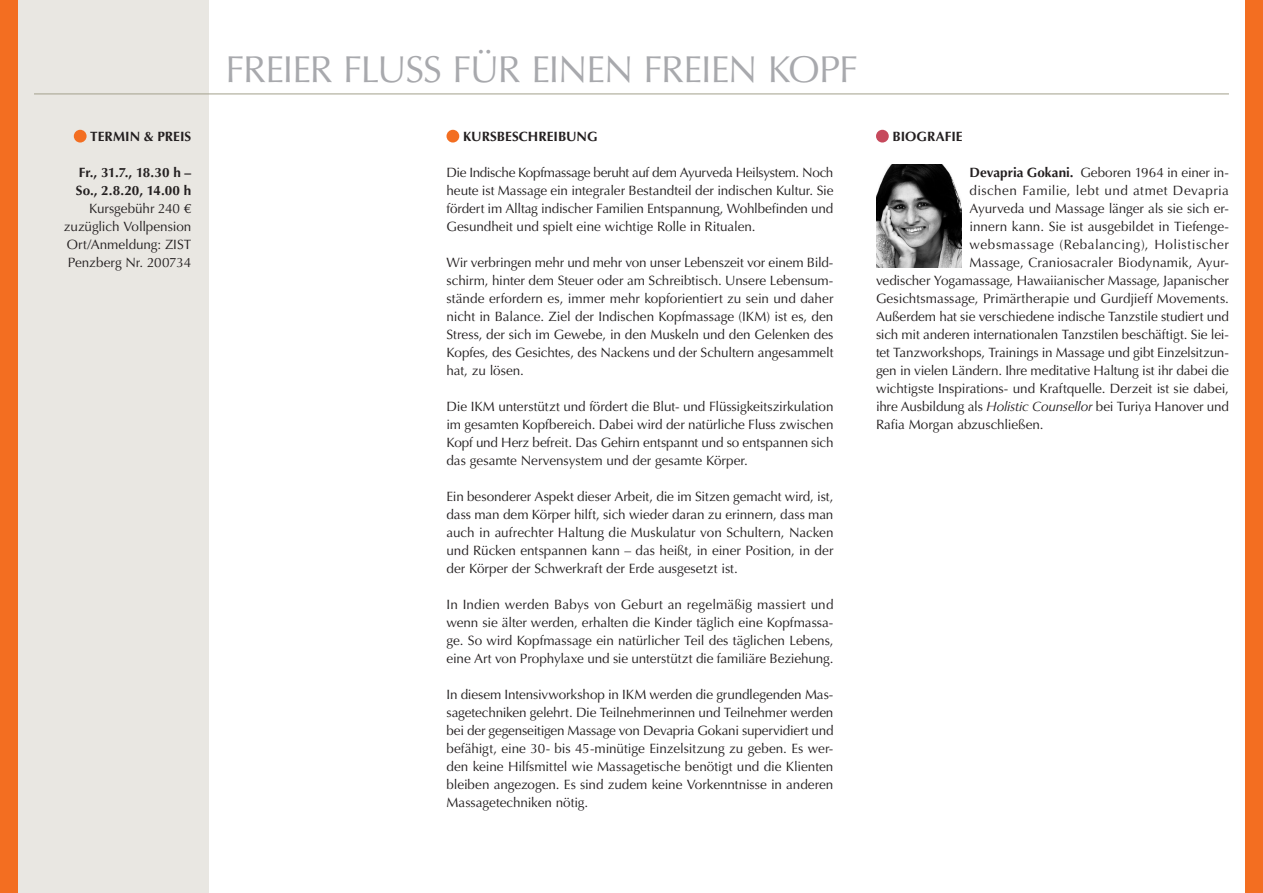
<style>
.page{position:relative;width:1263px;height:893px;background:#fff}
.page>*{position:absolute;margin:0;border:0;box-sizing:border-box;transform-origin:0 0}
.t1{font:37.5px "Optima LT";letter-spacing:-.03em;color:#a8a9ad}
.t2{font:13.5px/18px "Optima LT";letter-spacing:-.005em;color:#231f20;text-align:justify}
.t3{font:700 13.5px/18px "Optima LT";color:#231f20}
.t4{font:13.5px "Optima LT";letter-spacing:.035em;color:#231f20}
.t5{font:13.5px "Optima LT";letter-spacing:.03em;color:#231f20}
.s1{font-weight:700}
.s2{font-style:italic}
</style>
<div class="page">
<div style="left:0;top:0;width:208px;height:893px;background:#e9e7e2"></div>
<div style="left:0;top:0;width:17px;height:893px;background:#f36e21"></div>
<div style="left:1246px;top:0;width:17px;height:893px;background:#f36e21"></div>
<hr style="left:34px;top:94px;width:1195px;height:1px;background:#a3a08c">
<div style="left:446px;top:130px;width:13px;height:13px;background:#f36e21;border-radius:50%"></div>
<div style="left:876px;top:130px;width:13px;height:13px;background:#c6495c;border-radius:50%"></div>
<img style="left:876px;top:165px;width:85px;height:102px">
<div style="left:74px;top:130px;width:13px;height:13px;background:#f36e21;border-radius:50%"></div>
<p class="t3" style="left:90px;top:128px;width:103px">TERMIN &amp; PREIS</p>
<p class="t3" style="left:76px;top:164px;width:117px">Fr., 31.7., 18.30 h –<br>So., 2.8.20, 14.00 h</p>
<p class="t2" style="left:64px;top:200px;width:129px;text-indent:25px">Kursgebühr 240 € zuzüglich Vollpension Ort/Anmeldung: ZIST Penzberg Nr. 200734</p>
<h1 class="t1" style="left:225px;top:48px;width:634px">FREIER FLUSS FÜR EINEN FREIEN KOPF</h1>
<p class="t3" style="left:463px;top:128px;width:136px">KURSBESCHREIBUNG</p>
<p class="t2" style="left:446px;top:164px;width:388px">Die Indische Kopfmassage beruht auf dem Ayurveda Heilsystem. Noch heute ist Massage ein integraler Bestandteil der indischen Kultur. Sie fördert im Alltag indischer Familien Entspannung, Wohlbefinden und Gesundheit und spielt eine wichtige Rolle in Ritualen.</p>
<p class="t2" style="left:446px;top:254px;width:388px">Wir verbringen mehr und mehr von unser Lebenszeit vor einem Bild&shy;schirm, hinter dem Steuer oder am Schreibtisch. Unsere Lebensum&shy;stände erfordern es, immer mehr kopforientiert zu sein und daher nicht in Balance. Ziel der Indischen Kopfmassage (IKM) ist es, den Stress, der sich im Gewebe, in den Muskeln und den Gelenken des Kopfes, des Gesichtes, des Nackens und der Schultern angesammelt hat, zu lösen.</p>
<p class="t2" style="left:446px;top:398px;width:388px">Die IKM unterstützt und fördert die Blut- und Flüssigkeitszirkulation im gesamten Kopfbereich. Dabei wird der natürliche Fluss zwischen Kopf und Herz befreit. Das Gehirn entspannt und so entspannen sich das gesamte Nervensystem und der gesamte Körper.</p>
<p class="t2" style="left:446px;top:488px;width:388px">Ein besonderer Aspekt dieser Arbeit, die im Sitzen gemacht wird, ist, dass man dem Körper hilft, sich wieder daran zu erinnern, dass man auch in aufrechter Haltung die Muskulatur von Schultern, Nacken und Rücken entspannen kann – das heißt, in einer Position, in der der Körper der Schwerkraft der Erde ausgesetzt ist.</p>
<p class="t2" style="left:446px;top:596px;width:388px">In Indien werden Babys von Geburt an regelmäßig massiert und wenn sie älter werden, erhalten die Kinder täglich eine Kopfmassa&shy;ge. So wird Kopfmassage ein natürlicher Teil des täglichen Lebens, eine Art von Prophylaxe und sie unterstützt die familiäre Beziehung.</p>
<p class="t2" style="left:446px;top:686px;width:388px">In diesem Intensivworkshop in IKM werden die grundlegenden Mas&shy;sagetechniken gelehrt. Die Teilnehmerinnen und Teilnehmer werden bei der gegenseitigen Massage von Devapria Gokani supervidiert und befähigt, eine 30- bis 45-minütige Einzelsitzung zu geben. Es wer&shy;den keine Hilfsmittel wie Massagetische benötigt und die Klienten bleiben angezogen. Es sind zudem keine Vorkenntnisse in anderen Massagetechniken nötig.</p>
<p class="t3" style="left:892px;top:128px;width:72px">BIOGRAFIE</p>
<p class="t2" style="left:969px;top:164px;width:261px"><span class="s1">Devapria Gokani.</span> Geboren 1964 in einer in-</p>
<p class="t5" style="left:969px;top:183px;width:261px">dischen Familie, lebt und atmet Devapria</p>
<p class="t2" style="left:969px;top:200px;width:261px">Ayurveda und Massage länger als sie sich er-</p>
<p class="t2" style="left:969px;top:218px;width:261px">innern kann. Sie ist ausgebildet in Tiefenge-</p>
<p class="t4" style="left:969px;top:237px;width:261px">websmassage (Rebalancing), Holistischer</p>
<p class="t2" style="left:969px;top:254px;width:261px">Massage, Craniosacraler Biodynamik, Ayur-</p>
<p class="t2" style="left:876px;top:272px;width:354px">vedischer Yogamassage, Hawaiianischer Massage, Japanischer</p>
<p class="t2" style="left:876px;top:290px;width:354px">Gesichtsmassage, Primärtherapie und Gurdjieff Movements.</p>
<p class="t2" style="left:876px;top:308px;width:354px">Außerdem hat sie verschiedene indische Tanzstile studiert und</p>
<p class="t2" style="left:876px;top:326px;width:354px">sich mit anderen internationalen Tanzstilen beschäftigt. Sie lei-</p>
<p class="t2" style="left:876px;top:344px;width:354px">tet Tanzworkshops, Trainings in Massage und gibt Einzelsitzun-</p>
<p class="t2" style="left:876px;top:362px;width:354px">gen in vielen Ländern. Ihre meditative Haltung ist ihr dabei die</p>
<p class="t2" style="left:876px;top:380px;width:354px">wichtigste Inspirations- und Kraftquelle. Derzeit ist sie dabei,</p>
<p class="t2" style="left:876px;top:398px;width:354px">ihre Ausbildung als <span class="s2">Holistic Counsellor</span> bei Turiya Hanover und</p>
<p class="t2" style="left:876px;top:416px;width:169px">Rafia Morgan abzuschließen.</p>
</div>
